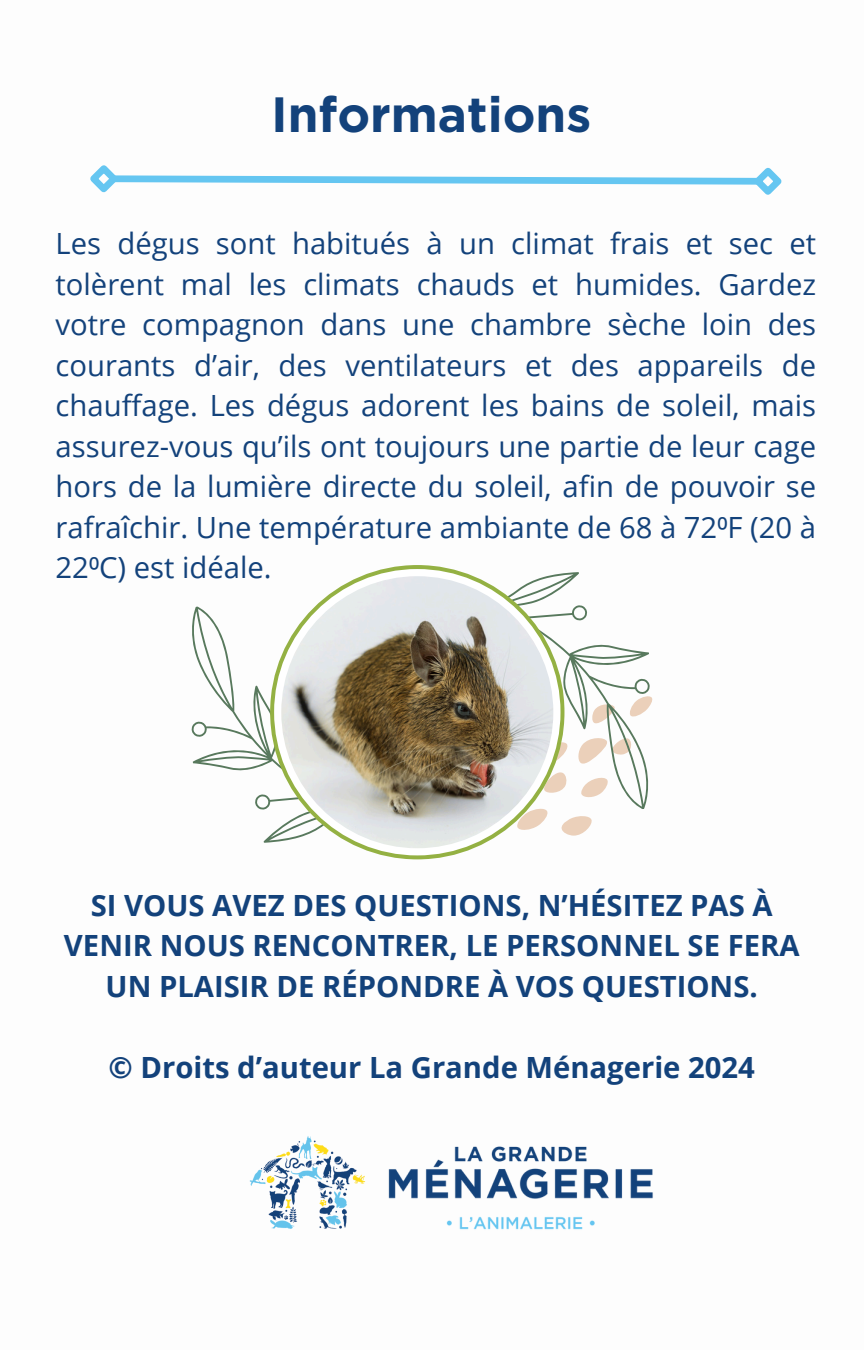
<style>
.page{position:relative;width:864px;height:1350px;background:#fff}
.page>*{position:absolute;margin:0;border:0;box-sizing:border-box;transform-origin:0 0}
.t1{font:700 49.5px "Gotham";color:#13427b}
.t2{font:29.25px/40.5px "Open Sans";color:#13427b;text-align:justify}
.t3{font:700 29.25px/40.5px "Open Sans";color:#13427b;text-align:center}
</style>
<div class="page">
<svg style="left:90px;top:165px;width:692px;height:30px"></svg>
<svg style="left:191px;top:571px;width:199px;height:286px"></svg>
<img style="left:410px;top:1146px;width:243px;height:84px">
<img style="left:249px;top:1136px;width:161px;height:93px">
<svg style="left:453px;top:569px;width:200px;height:274px"></svg>
<svg style="left:270px;top:565px;width:294px;height:294px;background:#9ab54e"></svg>
<div style="left:274px;top:569px;width:287px;height:286px;background:#fff;border-radius:50%"></div>
<img style="left:281px;top:576px;width:272px;height:272px;border-radius:50%">
<h2 class="t1" style="left:271px;top:85px;width:322px">Informations</h2>
<p class="t2" style="left:56px;top:222px;width:762px">Les dégus sont habitués à un climat frais et sec et tolèrent mal les climats chauds et humides. Gardez votre compagnon dans une chambre sèche loin des courants d’air, des ventilateurs et des appareils de chauffage. Les dégus adorent les bains de soleil, mais assurez-vous qu’ils ont toujours une partie de leur cage hors de la lumière directe du soleil, afin de pouvoir se rafraîchir. Une température ambiante de 68 à 72⁰F (20 à 22⁰C) est idéale.</p>
<h1 class="t3" style="left:64px;top:884px;width:737px">SI VOUS AVEZ DES QUESTIONS, N’HÉSITEZ PAS À<br>VENIR NOUS RENCONTRER, LE PERSONNEL SE FERA<br>UN PLAISIR DE RÉPONDRE À VOS QUESTIONS.</h1>
<p class="t3" style="left:109px;top:1046px;width:648px">© Droits d’auteur La Grande Ménagerie 2024</p>
</div>
